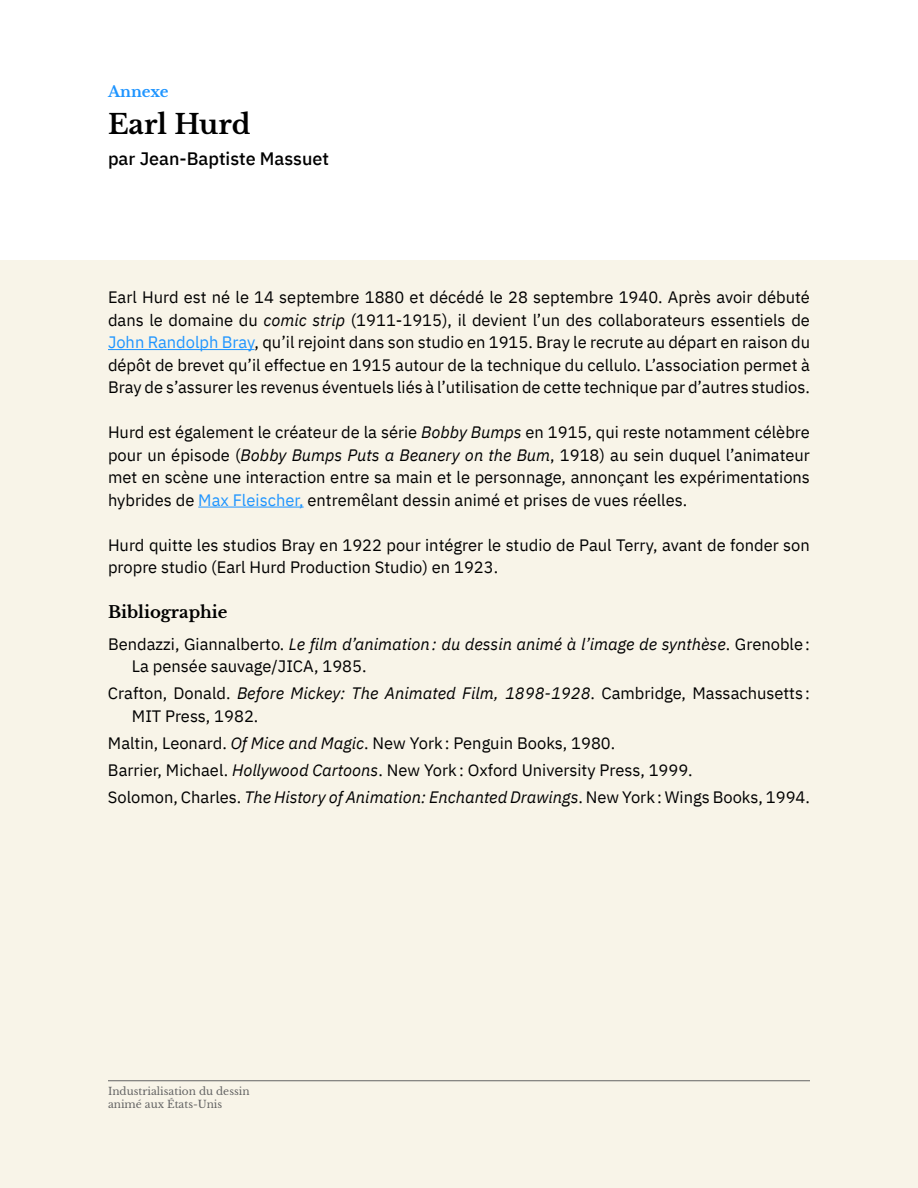
<style>
.page{position:relative;width:918px;height:1188px;background:#f8f4e8}
.page>*{position:absolute;margin:0;border:0;box-sizing:border-box;transform-origin:0 0}
.t1{font:700 27px "Libre Baskerville";color:#000}
.t2{font:500 18px "IBM Plex Sans";color:#000}
.t3{font:16.5px/22.5px "IBM Plex Sans";color:#000}
.t4{font:700 16.5px "Libre Baskerville";color:#000}
.t5{font:700 15px "Libre Baskerville";color:#1f95ff}
.t6{font:10.5px/12.6px "Libre Baskerville";color:#646464}
.s1{font-style:italic}
.s2{color:#1f95ff}
</style>
<div class="page">
<hr style="left:108px;top:1080px;width:702px;height:1px;background:#646464">
<div style="left:0;top:0;width:918px;height:259px;background:#fff"></div>
<hr style="left:108px;top:349px;width:147px;height:1px;background:#1f95ff">
<hr style="left:198px;top:507px;width:106px;height:1px;background:#1f95ff">
<p class="t5" style="left:108px;top:82px;width:62px">Annexe</p>
<h1 class="t1" style="left:108px;top:108px;width:144px">Earl Hurd</h1>
<p class="t2" style="left:108px;top:144px;width:223px">par Jean-Baptiste Massuet</p>
<p class="t3" style="left:108px;top:285px;width:704px;text-align:justify">Earl Hurd est né le 14 septembre 1880 et décédé le 28 septembre 1940. Après avoir débuté dans le domaine du <span class="s1">comic strip</span> (1911-1915 i l,) devient ’l un des collaborateurs essentiels de <span class="s2">John Randolph Bray</span>, qu i l’ rejoint dans son studio en 1915. Bray le recrute au départ en raison du dépôt de brevet qu i l’ effectue en 1915 autour de la technique du cellulo ’L. association permet à Bray de ’s assurer les revenus éventuels liés ’là utilisation de cette technique par ’d autres studios.</p>
<p class="t3" style="left:108px;top:420px;width:704px;text-align:justify">Hurd est également le créateur de la série <span class="s1">Bobby Bumps</span> en 1915, qui reste notamment célèbre pour un épisode (<span class="s1">Bobby Bumps Puts a Beanery on the Bum</span>, 1918) au sein duquel ’l animateur met en scène une interaction entre sa main et le personnage, annonçant les expérimentations hybrides de <span class="s2">Max Fleischer,</span> entremêlant dessin animé et prises de vues réelles.</p>
<p class="t3" style="left:108px;top:532px;width:703px">Hurd quitte les studios Bray en 1922 pour intégrer le studio de Paul Terry, avant de fonder son propre studio (Earl Hurd Production Studio) en 1923.</p>
<p class="t4" style="left:108px;top:602px;width:121px">Bibliographie</p>
<p class="t3" style="left:132px;top:631px;width:680px;text-indent:-24px">Bendazzi, Giannalberto. <span class="s1">Le film ’d animation: du dessin animé ’là image de synthèse</span>. Grenoble:<br>La pensée sauvage/JICA, 1985.</p>
<p class="t3" style="left:132px;top:681px;width:680px;text-indent:-24px">Crafton, Donald. <span class="s1">Before Mickey: The Animated Film, 1898-1928</span>. Cambridge, Massachusetts:<br>MIT Press, 1982.</p>
<p class="t3" style="left:108px;top:728px;width:704px;line-height:27px">Maltin, Leonard. <span class="s1">Of Mice and Magic</span>. New York: Penguin Books, 1980.<br>Barrier, Michael. <span class="s1">Hollywood Cartoons</span>. New York: Oxford University Press, 1999.<br>Solomon, Charles. <span class="s1">The History ofAnimation: Enchanted Drawings</span>. New York: Wings Books, 1994.</p>
<p class="t6" style="left:108px;top:1085px;width:143px">Industrialisation du dessin animé aux États-Unis</p>
</div>
